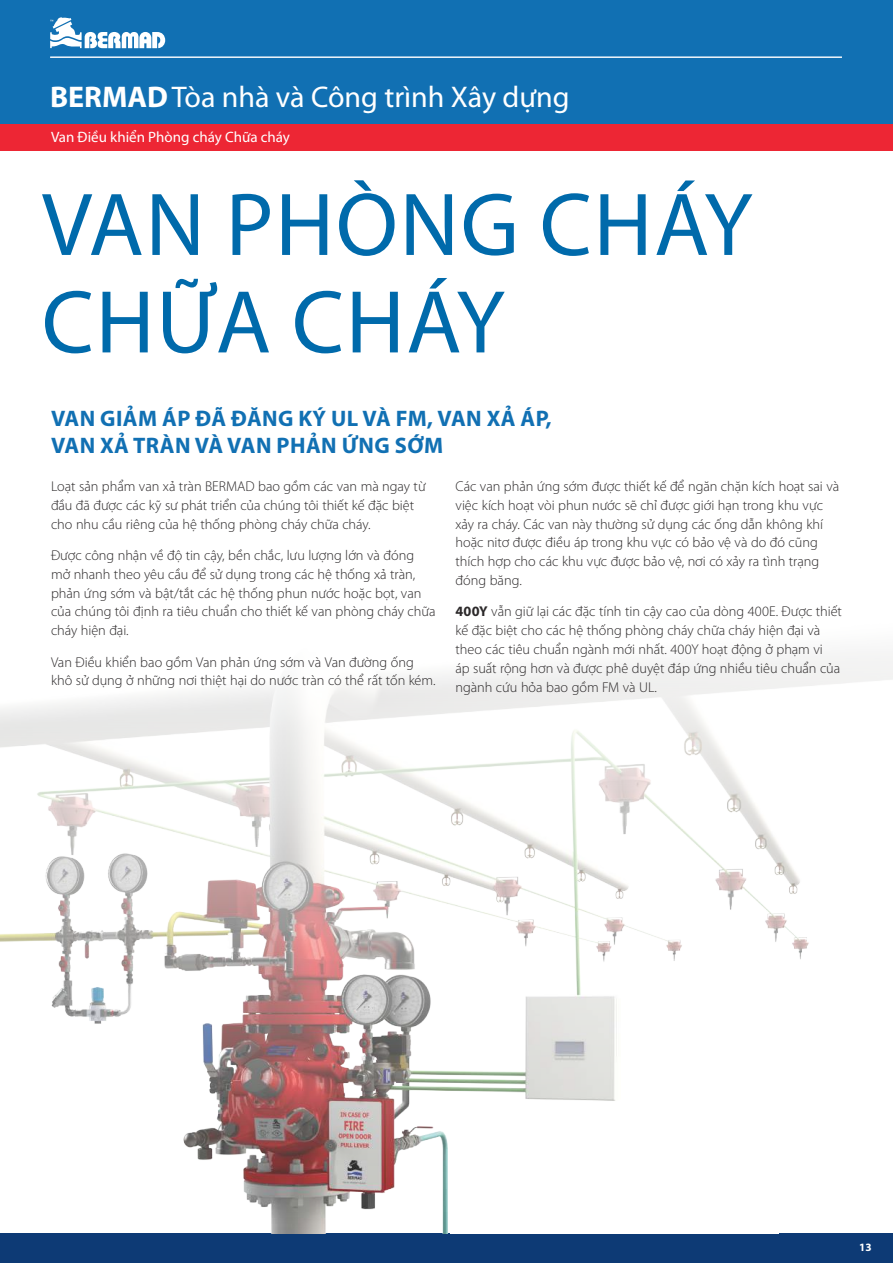
<style>
.page{position:relative;width:893px;height:1263px;background:#fff}
.page>*{position:absolute;margin:0;border:0;box-sizing:border-box;transform-origin:0 0}
.t1{font:90px/97.5px "Myriad Pro";letter-spacing:.02em;color:#006aab}
.t2{font:30px "Myriad Pro";color:#fff}
.t3{font:700 22.5px/27px "Myriad Pro";letter-spacing:.02em;color:#1170b3}
.t4{font:15px "Myriad Pro";color:#fff}
.t5{font:300 14.25px/18.8px "Myriad Pro";color:#2b2829}
.t6{font:700 11.25px "Myriad Pro";color:#fff}
.s1{font-weight:700}
</style>
<div class="page">
<div style="left:0;top:0;width:893px;height:125px;background:#1170b3"></div>
<div style="left:0;top:125px;width:893px;height:26px;background:#ed2634"></div>
<div style="left:0;top:1234px;width:893px;height:29px;background:#0d3a75"></div>
<hr style="left:50px;top:57px;width:792px;height:1px;background:#fff">
<svg style="left:50px;top:17px;width:115px;height:31px"></svg>
<img style="left:0;top:653px;width:893px;height:581px">
<div style="left:451px;top:1121px;width:328px;height:113px;background:#fff"></div>
<h2 class="t2" style="left:50px;top:86px;width:521px"><span class="s1">BERMAD</span>Tòa nhà và Công trình Xây dựng</h2>
<p class="t4" style="left:51px;top:128px;width:240px">Van Điều khiển Phòng cháy Chữa cháy</p>
<h1 class="t1" style="left:42px;top:174px;width:712px">VAN PHÒNG CHÁY<br>CHỮA CHÁY</h1>
<h3 class="t3" style="left:51px;top:405px;width:502px">VAN GIẢM ÁP ĐÃ ĐĂNG KÝ UL VÀ FM, VAN XẢ ÁP,<br>VAN XẢ TRÀN VÀ VAN PHẢN ỨNG SỚM</h3>
<p class="t5" style="left:51px;top:477px;width:376px">Loạt sản phẩm van xả tràn BERMAD bao gồm các van mà ngay từ đầu đã được các kỹ sư phát triển của chúng tôi thiết kế đặc biệt cho nhu cầu riêng của hệ thống phòng cháy chữa cháy.</p>
<p class="t5" style="left:51px;top:546px;width:386px">Được công nhận về độ tin cậy, bền chắc, lưu lượng lớn và đóng mở nhanh theo yêu cầu để sử dụng trong các hệ thống xả tràn, phản ứng sớm và bật/tắt các hệ thống phun nước hoặc bọt, van của chúng tôi định ra tiêu chuẩn cho thiết kế van phòng cháy chữa cháy hiện đại.</p>
<p class="t5" style="left:51px;top:652px;width:386px">Van Điều khiển bao gồm Van phản ứng sớm và Van đường ống khô sử dụng ở những nơi thiệt hại do nước tràn có thể rất tốn kém.</p>
<p class="t5" style="left:455px;top:477px;width:385px">Các van phản ứng sớm được thiết kế để ngăn chặn kích hoạt sai và việc kích hoạt vòi phun nước sẽ chỉ được giới hạn trong khu vực xảy ra cháy. Các van này thường sử dụng các ống dẫn không khí hoặc nitơ được điều áp trong khu vực có bảo vệ và do đó cũng thích hợp cho các khu vực được bảo vệ, nơi có xảy ra tình trạng đóng băng.</p>
<p class="t5" style="left:455px;top:602px;width:388px"><span class="s1">400Y</span> vẫn giữ lại các đặc tính tin cậy cao của dòng 400E. Được thiết kế đặc biệt cho các hệ thống phòng cháy chữa cháy hiện đại và theo các tiêu chuẩn ngành mới nhất. 400Y hoạt động ở phạm vi<br>áp suất rộng hơn và được phê duyệt đáp ứng nhiều tiêu chuẩn của ngành cứu hỏa bao gồm FM và UL.</p>
<p class="t6" style="left:859px;top:1240px;width:14px">13</p>
</div>
